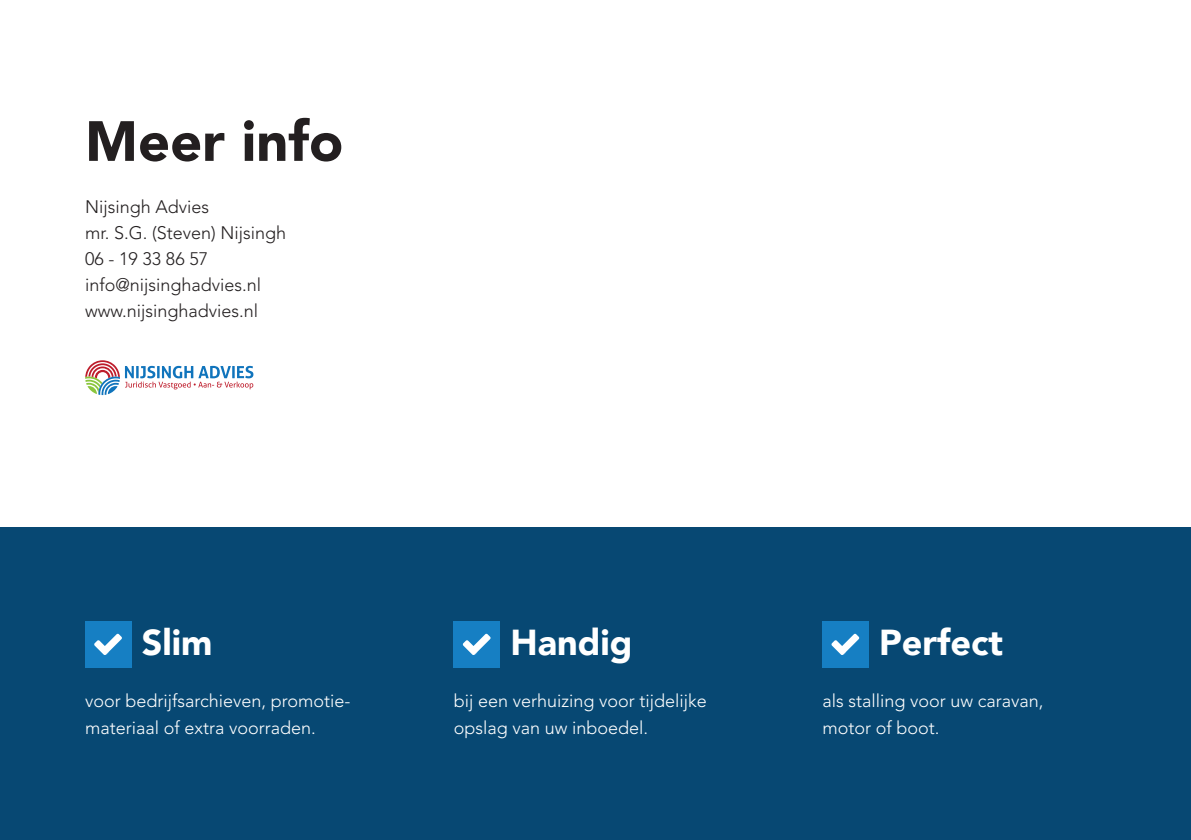
<style>
.page{position:relative;width:1191px;height:840px;background:#fff}
.page>*{position:absolute;margin:0;border:0;box-sizing:border-box;transform-origin:0 0}
.t1{font:900 56px "Avenir";color:#231f20}
.t2{font:900 36px "Avenir";color:#fff}
.t3{font:300 18px/26px "Avenir LT Std";color:#fff}
.t4{font:300 18px/26px "Avenir LT Std";color:#231f20}
</style>
<div class="page">
<div style="left:0;top:527px;width:1191px;height:312px;background:#074873"></div>
<div style="left:85px;top:621px;width:46px;height:46px;background:#167fc3"></div>
<svg style="left:94px;top:633px;width:28px;height:21px"></svg>
<div style="left:454px;top:621px;width:46px;height:46px;background:#167fc3"></div>
<svg style="left:463px;top:633px;width:27px;height:21px"></svg>
<div style="left:822px;top:621px;width:46px;height:46px;background:#167fc3"></div>
<svg style="left:831px;top:633px;width:28px;height:21px"></svg>
<svg style="left:85px;top:360px;width:168px;height:35px"></svg>
<p class="t1" style="left:85px;top:93px;width:260px">Meer info</p>
<p class="t4" style="left:85px;top:194px;width:125px">Nijsingh Advies</p>
<p class="t4" style="left:85px;top:220px;width:203px">mr. S.G. (Steven) Nijsingh<br>06 - 19 33 86 57</p>
<p class="t4" style="left:85px;top:272px;width:178px">info@nijsinghadvies.nl www.nijsinghadvies.nl</p>
<p class="t2" style="left:142px;top:611px;width:72px">Slim</p>
<p class="t2" style="left:510px;top:611px;width:124px">Handig</p>
<p class="t2" style="left:879px;top:611px;width:125px">Perfect</p>
<p class="t3" style="left:85px;top:688px;width:267px">voor bedrijfsarchieven, promotie&shy;materiaal of extra voorraden.</p>
<p class="t3" style="left:454px;top:688px;width:255px">bij een verhuizing voor tijdelijke opslag van uw inboedel.</p>
<p class="t3" style="left:822px;top:688px;width:223px">als stalling voor uw caravan, motor of boot.</p>
</div>
